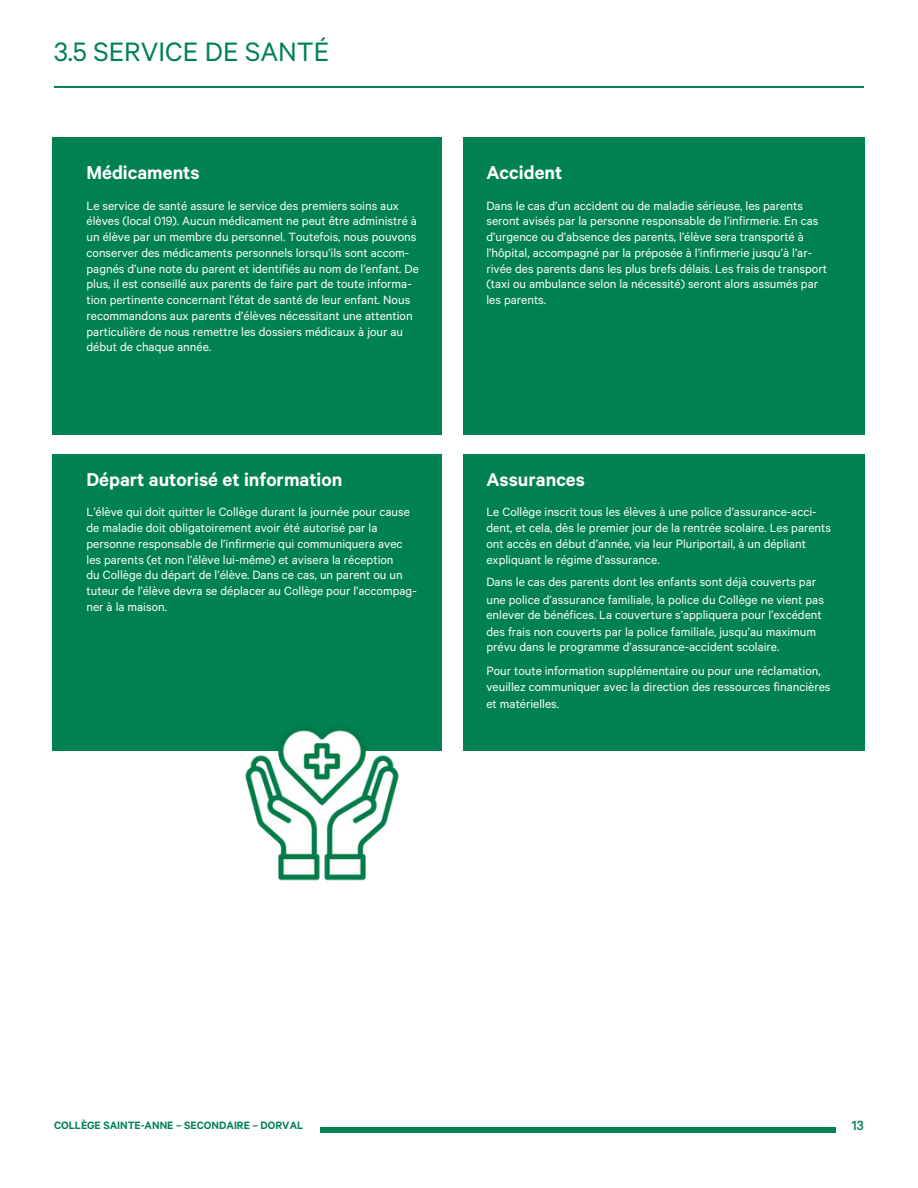
<style>
.page{position:relative;width:918px;height:1188px;background:#fff}
.page>*{position:absolute;margin:0;border:0;box-sizing:border-box;transform-origin:0 0}
.t1{font:30px "Calibre";color:#008151}
.t2{font:600 21px "Calibre";color:#fff}
.t3{font:500 15px "Calibre";color:#008252}
.t4{font:13.5px/15.8px "Calibre";color:#fff}
.t5{font:600 12px "Calibre";color:#008252}
</style>
<div class="page">
<div style="left:320px;top:1127px;width:515px;height:6px;background:#008252"></div>
<div style="left:53px;top:138px;width:811px;height:613px;background:#008151"></div>
<div style="left:443px;top:138px;width:19px;height:297px;background:#fff"></div>
<div style="left:443px;top:453px;width:19px;height:298px;background:#fff"></div>
<div style="left:53px;top:435px;width:400px;height:18px;background:#fff"></div>
<div style="left:453px;top:435px;width:411px;height:18px;background:#fff"></div>
<img style="left:245px;top:729px;width:154px;height:152px">
<hr style="left:54px;top:86px;width:810px;height:2px;background:#008151">
<h1 class="t1" style="left:54px;top:42px;width:277px">3.5 SERVICE DE SANTÉ</h1>
<h2 class="t2" style="left:87px;top:165px;width:115px">Médicaments</h2>
<h2 class="t2" style="left:486px;top:165px;width:77px">Accident</h2>
<p class="t4" style="left:87px;top:200px;width:334px">Le service de santé assure le service des premiers soins aux élèves (local 019). Aucun médicament ne peut être administré à un élève par un membre du personnel. Toutefois, nous pouvons conserver des médicaments personnels lorsqu’ils sont accom&shy;pagnés d’une note du parent et identifiés au nom de l’enfant. De plus, il est conseillé aux parents de faire part de toute informa&shy;tion pertinente concernant l’état de santé de leur enfant. Nous recommandons aux parents d’élèves nécessitant une attention particulière de nous remettre les dossiers médicaux à jour au début de chaque année.</p>
<p class="t4" style="left:486px;top:200px;width:342px">Dans le cas d’un accident ou de maladie sérieuse, les parents seront avisés par la personne responsable de l’infirmerie. En cas d’urgence ou d’absence des parents, l’élève sera transporté à l’hôpital, accompagné par la préposée à l’infirmerie jusqu’à l’ar&shy;rivée des parents dans les plus brefs délais. Les frais de transport (taxi ou ambulance selon la nécessité) seront alors assumés par les parents.</p>
<h2 class="t2" style="left:87px;top:472px;width:257px">Départ autorisé et information</h2>
<h2 class="t2" style="left:486px;top:472px;width:100px">Assurances</h2>
<p class="t4" style="left:87px;top:506px;width:332px">L’élève qui doit quitter le Collège durant la journée pour cause de maladie doit obligatoirement avoir été autorisé par la personne responsable de l’infirmerie qui communiquera avec les parents (et non l’élève lui-même) et avisera la réception<br>du Collège du départ de l’élève. Dans ce cas, un parent ou un tuteur de l’élève devra se déplacer au Collège pour l’accompag&shy;ner à la maison.</p>
<p class="t4" style="left:486px;top:506px;width:346px">Le Collège inscrit tous les élèves à une police d’assurance-acci&shy;dent, et cela, dès le premier jour de la rentrée scolaire. Les parents ont accès en début d’année, via leur Pluriportail, à un dépliant expliquant le régime d’assurance.</p>
<p class="t4" style="left:486px;top:575px;width:339px;line-height:18px">Dans le cas des parents dont les enfants sont déjà couverts par une police d’assurance familiale, la police du Collège ne vient pas</p>
<p class="t4" style="left:486px;top:608px;width:337px;line-height:16.4px">enlever de bénéfices. La couverture s’appliquera pour l’excédent des frais non couverts par la police familiale, jusqu’au maximum prévu dans le programme d’assurance-accident scolaire.</p>
<p class="t4" style="left:486px;top:665px;width:345px;line-height:16.4px">Pour toute information supplémentaire ou pour une réclamation, veuillez communiquer avec la direction des ressources financières et matérielles.</p>
<p class="t5" style="left:54px;top:1121px;width:251px">COLLÈGE SAINTE-ANNE – SECONDAIRE – DORVAL</p>
<p class="t3" style="left:852px;top:1120px;width:13px">13</p>
</div>
